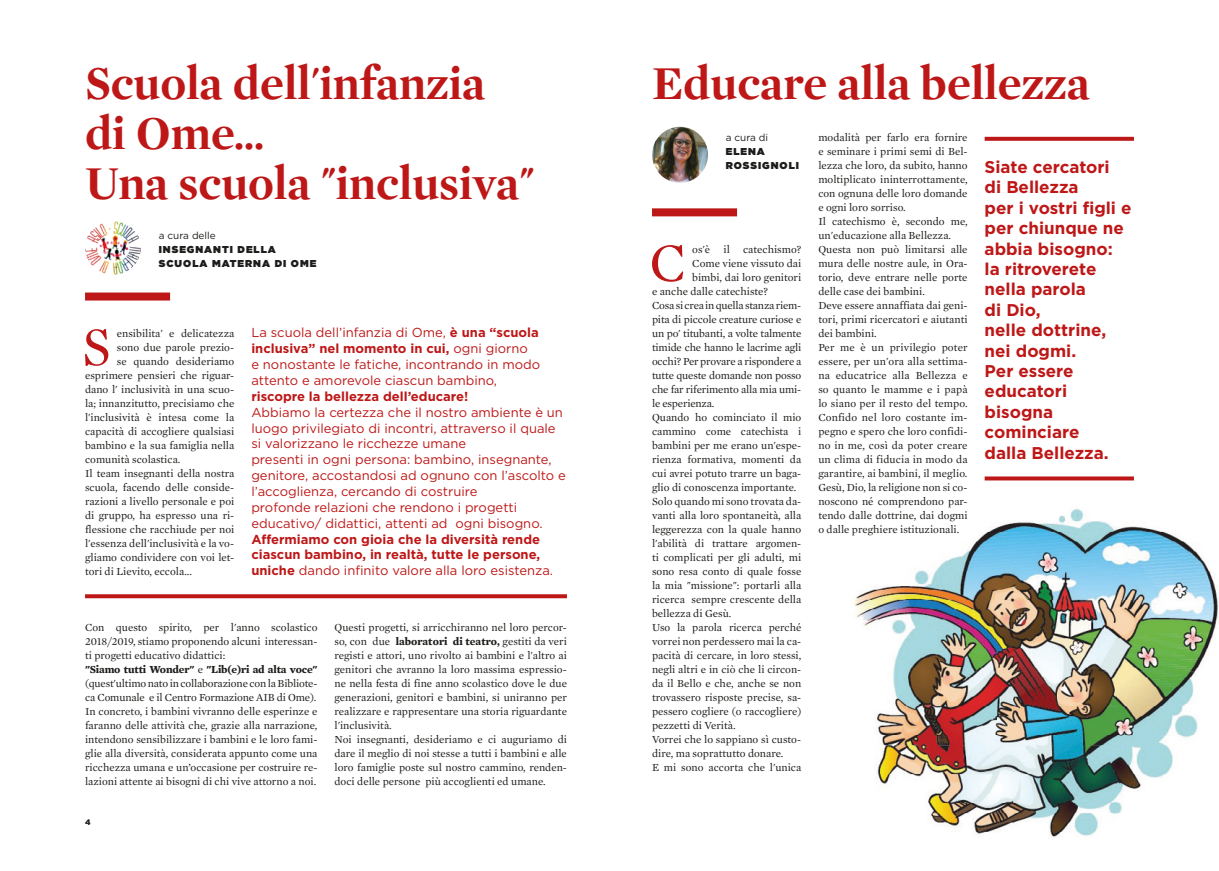
<style>
.page{position:relative;width:1219px;height:871px;background:#fff}
.page>*{position:absolute;margin:0;border:0;box-sizing:border-box;transform-origin:0 0}
.t1{font:55px "Mercury Text G1";color:#be1717}
.t2{font:700 48px "Mercury Display";color:#be1717}
.t3{font:700 17px/20.4px "Gotham";color:#be1717}
.t4{font:13px/15.8px "Gotham";color:#be1717}
.t5{font:700 13px/15.8px "Gotham";color:#be1717}
.t6{font:11px/14px "Mercury Text G1";color:#1d1d1b;text-align:justify}
.t7{font:900 10px "Gotham";letter-spacing:.1em;color:#1d1d1b}
.t8{font:10px "Gotham";color:#1d1d1b}
.t9{font:900 8px "Gotham";color:#1d1d1b}
.s1{font-weight:700}
.s2{font-weight:400}
</style>
<div class="page">
<img style="left:854px;top:508px;width:365px;height:329px">
<div style="left:652px;top:208px;width:85px;height:8px;background:#be1717"></div>
<div style="left:85px;top:292px;width:85px;height:8px;background:#be1717"></div>
<svg style="left:985px;top:137px;width:149px;height:4px"></svg>
<svg style="left:985px;top:476px;width:149px;height:4px"></svg>
<svg style="left:85px;top:594px;width:482px;height:4px;background:#c22525"></svg>
<img style="left:652px;top:127px;width:56px;height:56px;border-radius:28px">
<img style="left:85px;top:219px;width:56px;height:56px;border-radius:28px">
<p class="t2" style="left:85px;top:54px;width:402px">Scuola dell'infanzia</p>
<p class="t2" style="left:652px;top:54px;width:440px">Educare alla bellezza</p>
<p class="t2" style="left:85px;top:104px;width:180px">di Ome...</p>
<p class="t2" style="left:85px;top:154px;width:451px">Una scuola "inclusiva"</p>
<p class="t6" style="left:818px;top:130px;width:151px">modalità per farlo era fornire e seminare i primi semi di Bel&shy;lezza che loro, da subito, hanno moltiplicato ininterrottamente, con ognuna delle loro domande e ogni loro sorriso.</p>
<p class="t6" style="left:818px;top:214px;width:151px">Il catechismo è, secondo me, un'educazione alla Bellezza.</p>
<p class="t6" style="left:818px;top:242px;width:151px">Questa non può limitarsi alle mura delle nostre aule, in Ora&shy;torio, deve entrare nelle porte delle case dei bambini.</p>
<p class="t6" style="left:818px;top:298px;width:151px">Deve essere annaffiata dai geni&shy;tori, primi ricercatori e aiutanti dei bambini.</p>
<p class="t6" style="left:818px;top:340px;width:151px">Per me è un privilegio poter essere, per un'ora alla settima&shy;na educatrice alla Bellezza e so quanto le mamme e i papà lo siano per il resto del tempo.<br>Confido nel loro costante im&shy;pegno e spero che loro confidi&shy;no in me, così da poter creare un clima di fiducia in modo da garantire, ai bambini, il meglio.</p>
<p class="t6" style="left:818px;top:480px;width:151px">Gesù, Dio, la religione non si co&shy;noscono né comprendono par&shy;tendo dalle dottrine, dai dogmi o dalle preghiere istituzionali.</p>
<p class="t8" style="left:726px;top:131px;width:44px">a cura di</p>
<p class="t7" style="left:726px;top:144px;width:41px">ELENA</p>
<p class="t7" style="left:726px;top:158px;width:75px">ROSSIGNOLI</p>
<p class="t3" style="left:985px;top:156px;width:127px">Siate cercatori</p>
<p class="t3" style="left:985px;top:177px;width:96px">di Bellezza</p>
<p class="t3" style="left:985px;top:197px;width:148px">per i vostri figli e per chiunque ne abbia bisogno:</p>
<p class="t3" style="left:985px;top:258px;width:113px">la ritroverete nella parola</p>
<p class="t3" style="left:985px;top:299px;width:57px">di Dio,</p>
<p class="t3" style="left:985px;top:320px;width:123px">nelle dottrine, nei dogmi.</p>
<p class="t3" style="left:985px;top:360px;width:96px">Per essere educatori bisogna cominciare</p>
<p class="t3" style="left:985px;top:442px;width:126px">dalla Bellezza.</p>
<p class="t8" style="left:159px;top:229px;width:58px">a cura delle</p>
<p class="t7" style="left:159px;top:242px;width:119px">INSEGNANTI DELLA</p>
<p class="t7" style="left:159px;top:256px;width:159px">SCUOLA MATERNA DI OME</p>
<p class="t1" style="left:649px;top:230px;width:39px">C</p>
<p class="t6" style="left:692px;top:242px;width:111px">os'è il catechismo?</p>
<p class="t6" style="left:692px;top:256px;width:111px">Come viene vissuto dai</p>
<p class="t6" style="left:692px;top:270px;width:111px">bimbi, dai loro genitori</p>
<p class="t6" style="left:652px;top:284px;width:118px">e anche dalle catechiste?</p>
<p class="t6" style="left:652px;top:298px;width:151px">Cosa si crea in quella stanza riem&shy;pita di piccole creature curiose e un po' titubanti, a volte talmente timide che hanno le lacrime agli occhi? Per provare a rispondere a tutte queste domande non posso che far riferimento alla mia umi&shy;le esperienza.</p>
<p class="t6" style="left:652px;top:410px;width:151px">Quando ho cominciato il mio cammino come catechista i bambini per me erano un'espe&shy;rienza formativa, momenti da cui avrei potuto trarre un baga&shy;glio di conoscenza importante.</p>
<p class="t6" style="left:652px;top:494px;width:151px">Solo quando mi sono trovata da&shy;vanti alla loro spontaneità, alla leggerezza con la quale hanno l'abilità di trattare argomen&shy;ti complicati per gli adulti, mi sono resa conto di quale fosse la mia "missione": portarli alla ricerca sempre crescente della bellezza di Gesù.</p>
<p class="t6" style="left:652px;top:620px;width:151px">Uso la parola ricerca perché vorrei non perdessero mai la ca&shy;pacità di cercare, in loro stessi, negli altri e in ciò che li circon&shy;da il Bello e che, anche se non trovassero risposte precise, sa&shy;pessero cogliere (o raccogliere) pezzetti di Verità.</p>
<p class="t6" style="left:652px;top:732px;width:151px">Vorrei che lo sappiano sì custo&shy;dire, ma soprattutto donare.</p>
<p class="t6" style="left:652px;top:760px;width:151px">E mi sono accorta che l'unica</p>
<p class="t4" style="left:251px;top:324px;width:289px">La scuola dell’infanzia di Ome, <span class="s1">è una “scuola inclusiva” nel momento in cui,</span> ogni giorno</p>
<p class="t4" style="left:251px;top:356px;width:290px">e nonostante le fatiche, incontrando in modo attento e amorevole ciascun bambino,</p>
<p class="t5" style="left:251px;top:388px;width:218px">riscopre la bellezza dell’educare!</p>
<p class="t4" style="left:251px;top:404px;width:313px">Abbiamo la certezza che il nostro ambiente è un luogo privilegiato di incontri, attraverso il quale si valorizzano le ricchezze umane</p>
<p class="t4" style="left:251px;top:451px;width:316px">presenti in ogni persona: bambino, insegnante, genitore, accostandosi ad ognuno con l’ascolto e l’accoglienza, cercando di costruire</p>
<p class="t4" style="left:251px;top:499px;width:293px">profonde relazioni che rendono i progetti educativo/ didattici, attenti ad ogni bisogno.</p>
<p class="t5" style="left:251px;top:530px;width:303px">Affermiamo con gioia che la diversità rende ciascun bambino, in realtà, tutte le persone, uniche <span class="s2">dando infinito valore alla loro esistenza.</span></p>
<p class="t1" style="left:82px;top:314px;width:31px">S</p>
<p class="t6" style="left:117px;top:326px;width:119px">ensibilita' e delicatezza</p>
<p class="t6" style="left:117px;top:340px;width:119px">sono due parole prezio-</p>
<p class="t6" style="left:117px;top:354px;width:119px">se quando desideriamo</p>
<p class="t6" style="left:85px;top:368px;width:151px">esprimere pensieri che riguar-</p>
<p class="t6" style="left:85px;top:382px;width:151px">dano l' inclusività in una scuo-</p>
<p class="t6" style="left:85px;top:396px;width:151px">la; innanzitutto, precisiamo che</p>
<p class="t6" style="left:85px;top:410px;width:151px">l'inclusività è intesa come la</p>
<p class="t6" style="left:85px;top:424px;width:151px">capacità di accogliere qualsiasi</p>
<p class="t6" style="left:85px;top:438px;width:151px">bambino e la sua famiglia nella</p>
<p class="t6" style="left:85px;top:452px;width:97px">comunità scolastica.</p>
<p class="t6" style="left:85px;top:466px;width:151px">Il team insegnanti della nostra scuola, facendo delle conside&shy;razioni a livello personale e poi di gruppo, ha espresso una ri&shy;flessione che racchiude per noi l'essenza dell'inclusività e la vo&shy;gliamo condividere con voi let&shy;tori di Lievito, eccola...</p>
<p class="t6" style="left:85px;top:620px;width:234px">Con questo spirito, per l'anno scolastico 2018/2019, stiamo proponendo alcuni interessan&shy;ti progetti educativo didattici:</p>
<p class="t6" style="left:85px;top:662px;width:234px"><span class="s1">"Siamo tutti Wonder"</span> e <span class="s1">"Lib(e)ri ad alta voce" </span>(quest'ultimo nato in collaborazione con la Bibliote&shy;ca Comunale e il Centro Formazione AIB di Ome).</p>
<p class="t6" style="left:85px;top:704px;width:234px">In concreto, i bambini vivranno delle esperinze e faranno delle attività che, grazie alla narrazione, intendono sensibilizzare i bambini e le loro fami&shy;glie alla diversità, considerata appunto come una ricchezza umana e un’occasione per costruire re&shy;lazioni attente ai bisogni di chi vive attorno a noi.</p>
<p class="t6" style="left:334px;top:620px;width:234px">Questi progetti, si arricchiranno nel loro percor&shy;so, con due <span class="s1">laboratori di teatro,</span> gestiti da veri registi e attori, uno rivolto ai bambini e l'altro ai genitori che avranno la loro massima espressio&shy;ne nella festa di fine anno scolastico dove le due generazioni, genitori e bambini, si uniranno per realizzare e rappresentare una storia riguardante l'inclusività.</p>
<p class="t6" style="left:334px;top:732px;width:234px">Noi insegnanti, desideriamo e ci auguriamo di dare il meglio di noi stesse a tutti i bambini e alle loro famiglie poste sul nostro cammino, renden&shy;doci delle persone più accoglienti ed umane.</p>
<p class="t9" style="left:85px;top:816px;width:7px">4</p>
</div>
